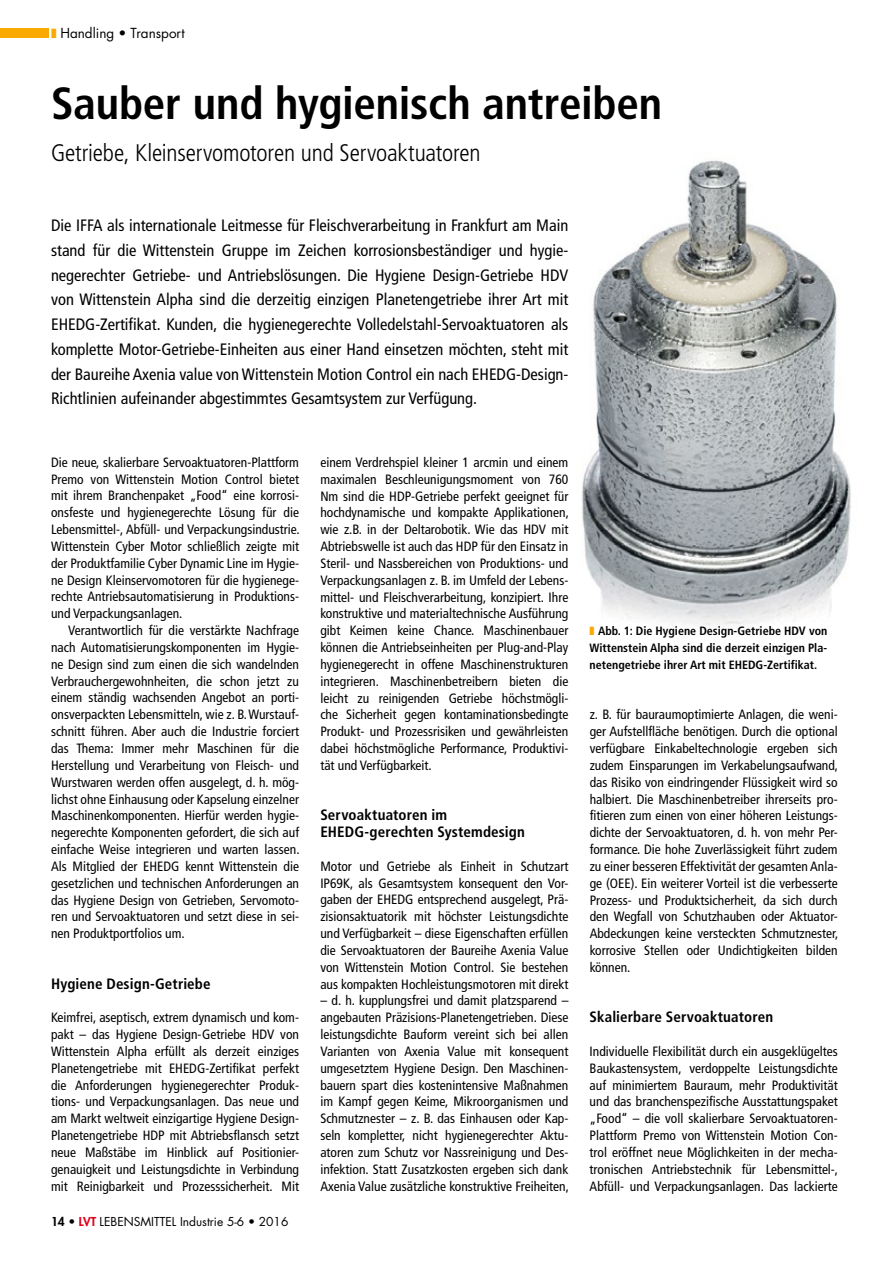
<style>
.page{position:relative;width:893px;height:1263px;background:#fff}
.page>*{position:absolute;margin:0;border:0;box-sizing:border-box;transform-origin:0 0}
.t1{font:700 condensed 45px "Frutiger LT Std";letter-spacing:-.005em;color:#000}
.t2{font:300 condensed 24px "Frutiger LT Std";letter-spacing:-.01em;color:#000}
.t3{font:condensed 16.5px/24.8px "Frutiger LT Std";color:#000;text-align:justify}
.t4{font:700 condensed 15px/16.8px "Frutiger LT Std";letter-spacing:.01em;color:#000}
.t5{font:condensed 13.5px/16.8px "Frutiger LT Std";color:#000;text-align:justify}
.t6{font:13.5px "Futura Std";color:#000}
.t7{font:700 condensed 12px/16.8px "Frutiger LT Std";color:#000;text-align:justify}
.t8{font:12px "Futura Std";color:#000}
.s1{color:#f9a900}
.s2{font-weight:800}
.s3{font-weight:800;color:#e0001b}
</style>
<div class="page">
<img style="left:581px;top:160px;width:270px;height:466px">
<div style="left:0;top:28px;width:48px;height:10px;background:#f9a900"></div>
<p class="t6" style="left:51px;top:24px;width:135px"><span class="s1">❚</span> Handling • Transport</p>
<h1 class="t1" style="left:51px;top:76px;width:613px">Sauber und hygienisch antreiben</h1>
<h2 class="t2" style="left:51px;top:139px;width:431px">Getriebe, Kleinservomotoren und Servoaktuatoren</h2>
<p class="t3" style="left:51px;top:213px;width:519px">Die IFFA als internationale Leitmesse für Fleischverarbeitung in Frankfurt am Main stand für die Wittenstein Gruppe im Zeichen korrosionsbeständiger und hygie&shy;negerechter Getriebe- und Antriebslösungen. Die Hygiene Design-Getriebe HDV von Wittenstein Alpha sind die derzeitig einzigen Planetengetriebe ihrer Art mit EHEDG-Zertifikat. Kunden, die hygienegerechte Volledelstahl-Servoaktuatoren als komplette Motor-Getriebe-Einheiten aus einer Hand einsetzen möchten, steht mit der Baureihe Axenia value von Wittenstein Motion Control ein nach EHEDG-Design-Richtlinien aufeinander abgestimmtes Gesamtsystem zur Verfügung.</p>
<p class="t5" style="left:51px;top:454px;width:250px">Die neue, skalierbare Servoaktuatoren-Plattform Premo von Wittenstein Motion Control bietet mit ihrem Branchenpaket „Food“ eine korrosi&shy;onsfeste und hygienegerechte Lösung für die Lebensmittel-, Abfüll- und Verpackungsindustrie.<br>Wittenstein Cyber Motor schließlich zeigte mit der Produktfamilie Cyber Dynamic Line im Hygie&shy;ne Design Kleinservomotoren für die hygienege&shy;rechte Antriebsautomatisierung in Produktions&shy;und Verpackungsanlagen.</p>
<p class="t5" style="left:51px;top:622px;width:250px;text-indent:17px">Verantwortlich für die verstärkte Nachfrage nach Automatisierungskomponenten im Hygie&shy;ne Design sind zum einen die sich wandelnden Verbrauchergewohnheiten, die schon jetzt zu einem ständig wachsenden Angebot an porti&shy;onsverpackten Lebensmitteln, wie z. B. Wurstauf&shy;schnitt führen. Aber auch die Industrie forciert das Thema: Immer mehr Maschinen für die Herstellung und Verarbeitung von Fleisch- und Wurstwaren werden offen ausgelegt, d. h. mög&shy;lichst ohne Einhausung oder Kapselung einzelner Maschinenkomponenten. Hierfür werden hygie&shy;negerechte Komponenten gefordert, die sich auf einfache Weise integrieren und warten lassen.<br>Als Mitglied der EHEDG kennt Wittenstein die gesetzlichen und technischen Anforderungen an das Hygiene Design von Getrieben, Servomoto&shy;ren und Servoaktuatoren und setzt diese in sei&shy;nen Produktportfolios um.</p>
<p class="t4" style="left:51px;top:975px;width:161px">Hygiene Design-Getriebe</p>
<p class="t5" style="left:51px;top:1009px;width:250px">Keimfrei, aseptisch, extrem dynamisch und kom&shy;pakt – das Hygiene Design-Getriebe HDV von Wittenstein Alpha erfüllt als derzeit einziges Planetengetriebe mit EHEDG-Zertifikat perfekt die Anforderungen hygienegerechter Produk&shy;tions- und Verpackungsanlagen. Das neue und am Markt weltweit einzigartige Hygiene Design-Planetengetriebe HDP mit Abtriebsflansch setzt neue Maßstäbe im Hinblick auf Positionier&shy;genauigkeit und Leistungsdichte in Verbindung mit Reinigbarkeit und Prozesssicherheit. Mit</p>
<p class="t8" style="left:51px;top:1214px;width:239px"><span class="s2">14 •</span> <span class="s3">LVT</span> LEBENSMITTEL Industrie 5-6 • 2016</p>
<p class="t5" style="left:320px;top:454px;width:250px">einem Verdrehspiel kleiner 1 arcmin und einem maximalen Beschleunigungsmoment von 760<br>Nm sind die HDP-Getriebe perfekt geeignet für hochdynamische und kompakte Applikationen, wie z.B. in der Deltarobotik. Wie das HDV mit Abtriebswelle ist auch das HDP für den Einsatz in Steril- und Nassbereichen von Produktions- und Verpackungsanlagen z. B. im Umfeld der Lebens&shy;mittel- und Fleischverarbeitung, konzipiert. Ihre konstruktive und materialtechnische Ausführung gibt Keimen keine Chance. Maschinenbauer können die Antriebseinheiten per Plug-and-Play hygienegerecht in offene Maschinenstrukturen integrieren. Maschinenbetreibern bieten die leicht zu reinigenden Getriebe höchstmögli&shy;che Sicherheit gegen kontaminationsbedingte Produkt- und Prozessrisiken und gewährleisten dabei höchstmögliche Performance, Produktivi&shy;tät und Verfügbarkeit.</p>
<p class="t4" style="left:320px;top:807px;width:206px">Servoaktuatoren im<br>EHEDG-gerechten Systemdesign</p>
<p class="t5" style="left:320px;top:858px;width:250px">Motor und Getriebe als Einheit in Schutzart IP69K, als Gesamtsystem konsequent den Vor&shy;gaben der EHEDG entsprechend ausgelegt, Prä&shy;zisionsaktuatorik mit höchster Leistungsdichte und Verfügbarkeit – diese Eigenschaften erfüllen die Servoaktuatoren der Baureihe Axenia Value von Wittenstein Motion Control. Sie bestehen aus kompakten Hochleistungsmotoren mit direkt</p>
<p class="t5" style="left:320px;top:992px;width:250px">– d. h. kupplungsfrei und damit platzsparend – angebauten Präzisions-Planetengetrieben. Diese leistungsdichte Bauform vereint sich bei allen Varianten von Axenia Value mit konsequent umgesetztem Hygiene Design. Den Maschinen&shy;bauern spart dies kostenintensive Maßnahmen im Kampf gegen Keime, Mikroorganismen und Schmutznester – z. B. das Einhausen oder Kap&shy;seln kompletter, nicht hygienegerechter Aktu&shy;atoren zum Schutz vor Nassreinigung und Des&shy;infektion. Statt Zusatzkosten ergeben sich dank Axenia Value zusätzliche konstruktive Freiheiten,</p>
<p class="t7" style="left:590px;top:622px;width:239px"><span class="s1">❚</span> Abb. 1: Die Hygiene Design-Getriebe HDV von Wittenstein Alpha sind die derzeit einzigen Pla&shy;netengetriebe ihrer Art mit EHEDG-Zertifikat.</p>
<p class="t5" style="left:590px;top:706px;width:250px">z. B. für bauraumoptimierte Anlagen, die weni&shy;ger Aufstellfläche benötigen. Durch die optional verfügbare Einkabeltechnologie ergeben sich zudem Einsparungen im Verkabelungsaufwand, das Risiko von eindringender Flüssigkeit wird so halbiert. Die Maschinenbetreiber ihrerseits pro&shy;fitieren zum einen von einer höheren Leistungs&shy;dichte der Servoaktuatoren, d. h. von mehr Per&shy;formance. Die hohe Zuverlässigkeit führt zudem zu einer besseren Effektivität der gesamten Anla&shy;ge (OEE). Ein weiterer Vorteil ist die verbesserte Prozess- und Produktsicherheit, da sich durch den Wegfall von Schutzhauben oder Aktuator-Abdeckungen keine versteckten Schmutznester, korrosive Stellen oder Undichtigkeiten bilden können.</p>
<p class="t4" style="left:590px;top:1009px;width:185px">Skalierbare Servoaktuatoren</p>
<p class="t5" style="left:590px;top:1043px;width:250px">Individuelle Flexibilität durch ein ausgeklügeltes Baukastensystem, verdoppelte Leistungsdichte auf minimiertem Bauraum, mehr Produktivität und das branchenspezifische Ausstattungspaket „Food“ – die voll skalierbare Servoaktuatoren-Plattform Premo von Wittenstein Motion Con&shy;trol eröffnet neue Möglichkeiten in der mecha&shy;tronischen Antriebstechnik für Lebensmittel-, Abfüll- und Verpackungsanlagen. Das lackierte</p>
</div>
